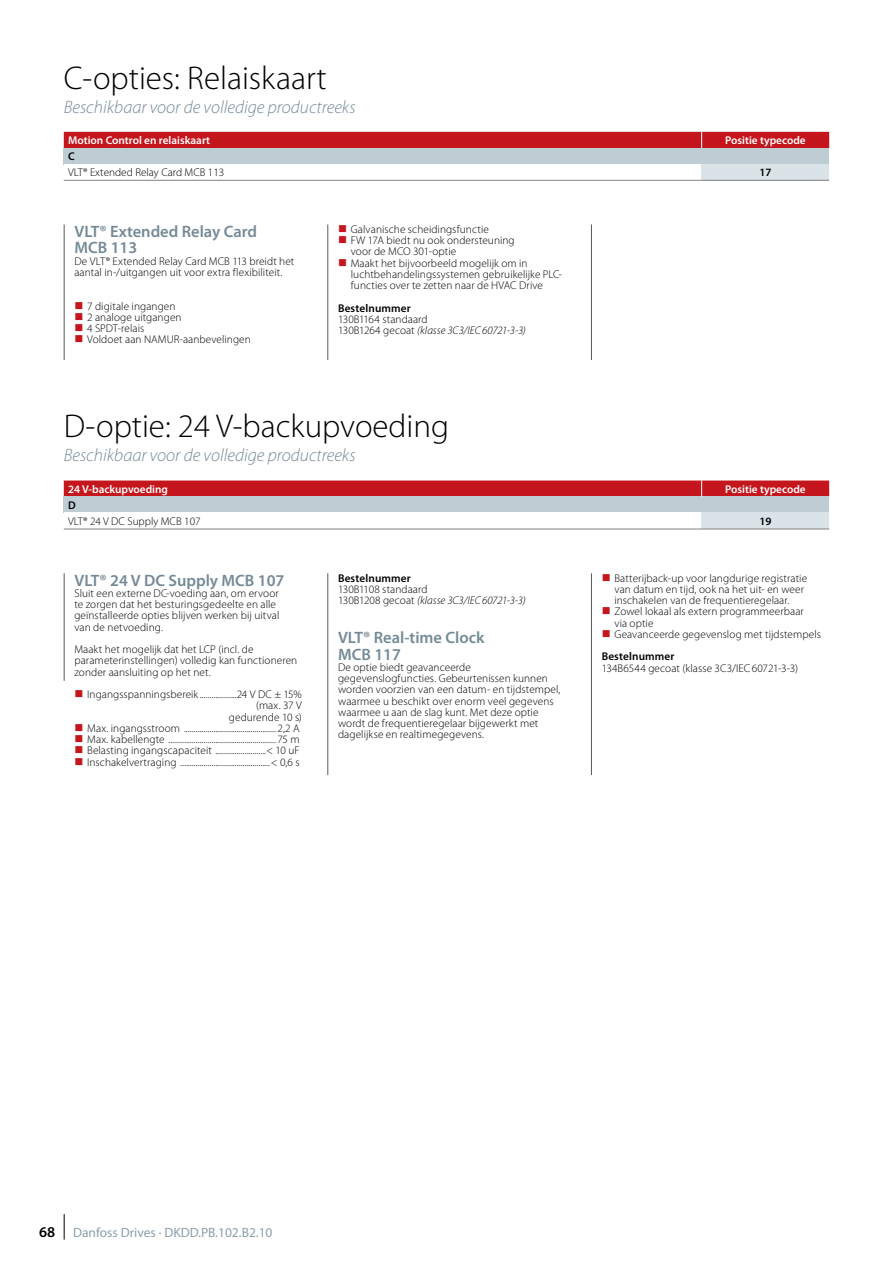
<style>
.page{position:relative;width:893px;height:1263px;background:#fff}
.page>*{position:absolute;margin:0;border:0;box-sizing:border-box;transform-origin:0 0}
.t1{font:300 33px "Myriad Pro";color:#000}
.t2{font:italic 300 18px "Myriad Pro";color:#748a96}
.t3{font:600 16.5px/16.5px "Myriad Pro";color:#748a96}
.t4{font:13.5px "Myriad Pro";color:#8b9faa}
.t5{font:300 11.25px/11.2px "Myriad Pro";letter-spacing:.005em;color:#000}
.t6{font:600 11.25px "Myriad Pro";color:#fff}
.t7{font:600 11.25px "Myriad Pro";letter-spacing:.01em;color:#000}
.s1{font-style:italic}
.s2{font-weight:600;font-size:15px;color:#000}
</style>
<div class="page">
<div style="left:64px;top:148px;width:765px;height:16px;background:#beccd3"></div>
<div style="left:702px;top:164px;width:127px;height:16px;background:#dae3e8"></div>
<div style="left:64px;top:132px;width:765px;height:16px;background:#c4161c"></div>
<hr style="left:702px;top:180px;width:127px;height:1px;background:#808285">
<hr style="left:64px;top:180px;width:638px;height:1px;background:#808285">
<div style="left:64px;top:497px;width:765px;height:16px;background:#beccd3"></div>
<div style="left:702px;top:513px;width:127px;height:16px;background:#dae3e8"></div>
<svg style="left:64px;top:480px;width:765px;height:17px;background:#c5282d"></svg>
<hr style="left:702px;top:529px;width:127px;height:1px;background:#808285">
<hr style="left:64px;top:529px;width:638px;height:1px;background:#808285">
<hr style="left:327px;top:225px;width:1px;height:135px;background:#58595b">
<hr style="left:327px;top:573px;width:1px;height:202px;background:#58595b">
<hr style="left:64px;top:225px;width:1px;height:135px;background:#58595b">
<hr style="left:64px;top:573px;width:1px;height:108px;background:#58595b">
<hr style="left:591px;top:225px;width:1px;height:135px;background:#58595b">
<hr style="left:591px;top:573px;width:1px;height:202px;background:#58595b">
<svg style="left:64px;top:1214px;width:1px;height:25px"></svg>
<h1 class="t1" style="left:64px;top:59px;width:265px">C-opties: Relaiskaart</h1>
<h2 class="t2" style="left:64px;top:97px;width:293px">Beschikbaar voor de volledige productreeks</h2>
<p class="t6" style="left:68px;top:134px;width:144px">Motion Control en relaiskaart</p>
<p class="t6" style="left:725px;top:134px;width:82px">Positie typecode</p>
<p class="t7" style="left:68px;top:150px;width:8px">C</p>
<p class="t5" style="left:68px;top:167px;width:158px">VLT® Extended Relay Card MCB 113</p>
<p class="t7" style="left:759px;top:166px;width:14px">17</p>
<h3 class="t3" style="left:74px;top:223px;width:184px">VLT® Extended Relay Card<br>MCB 113</h3>
<p class="t5" style="left:74px;top:255px;width:222px">De VLT® Extended Relay Card MCB 113 breidt het aantal in-/uitgangen uit voor extra flexibiliteit.</p>
<p class="t5" style="left:87px;top:300px;width:165px">7 digitale ingangen<br>2 analoge uitgangen<br>4 SPDT-relais<br>Voldoet aan NAMUR-aanbevelingen</p>
<p class="t5" style="left:351px;top:224px;width:213px">Galvanische scheidingsfunctie<br>FW 17A biedt nu ook ondersteuning<br>voor de MCO 301-optie<br>Maakt het bijvoorbeeld mogelijk om in luchtbehandelingssystemen gebruikelijke PLC&shy;functies over te zetten naar de HVAC Drive</p>
<p class="t7" style="left:338px;top:302px;width:74px">Bestelnummer</p>
<p class="t5" style="left:338px;top:314px;width:189px">130B1164 standaard<br>130B1264 gecoat <span class="s1">(klasse 3C3/IEC60721-3-3)</span></p>
<h1 class="t1" style="left:64px;top:408px;width:387px">D-optie: 24 V-backupvoeding</h1>
<h2 class="t2" style="left:64px;top:446px;width:293px">Beschikbaar voor de volledige productreeks</h2>
<p class="t6" style="left:68px;top:483px;width:102px">24 V-backupvoeding</p>
<p class="t6" style="left:725px;top:483px;width:82px">Positie typecode</p>
<p class="t7" style="left:68px;top:499px;width:9px">D</p>
<p class="t5" style="left:68px;top:516px;width:134px">VLT® 24 V DC Supply MCB 107</p>
<p class="t7" style="left:759px;top:515px;width:14px">19</p>
<h3 class="t3" style="left:74px;top:572px;width:211px">VLT® 24 V DC Supply MCB 107</h3>
<p class="t5" style="left:74px;top:588px;width:207px">Sluit een externe DC-voeding aan, om ervoor te zorgen dat het besturingsgedeelte en alle geïnstalleerde opties blijven werken bij uitval van de netvoeding.</p>
<p class="t5" style="left:74px;top:644px;width:224px">Maakt het mogelijk dat het LCP (incl. de parameterinstellingen) volledig kan functioneren zonder aansluiting op het net.</p>
<p class="t5" style="left:87px;top:689px;width:216px;text-align:right">Ingangsspanningsbereik ...................24 V DC ± 15% (max. 37 V<br>gedurende 10 s)<br>Max. ingangsstroom ............................................... 2,2 A Max. kabellengte .......................................................75 m Belasting ingangscapaciteit ..........................&lt; 10 uF Inschakelvertraging ..............................................&lt; 0,6 s</p>
<p class="t7" style="left:338px;top:572px;width:74px">Bestelnummer</p>
<p class="t5" style="left:338px;top:584px;width:189px">130B1108 standaard<br>130B1208 gecoat <span class="s1">(klasse 3C3/IEC60721-3-3)</span></p>
<h3 class="t3" style="left:338px;top:630px;width:148px">VLT® Real-time Clock<br>MCB 117</h3>
<p class="t5" style="left:338px;top:662px;width:224px">De optie biedt geavanceerde gegevenslogfuncties. Gebeurtenissen kunnen worden voorzien van een datum- en tijdstempel, waarmee u beschikt over enorm veel gegevens waarmee u aan de slag kunt. Met deze optie wordt de frequentieregelaar bijgewerkt met dagelijkse en realtimegegevens.</p>
<p class="t5" style="left:614px;top:572px;width:208px">Batterijback-up voor langdurige registratie van datum en tijd, ook na het uit- en weer inschakelen van de frequentieregelaar.<br>Zowel lokaal als extern programmeerbaar<br>via optie<br>Geavanceerde gegevenslog met tijdstempels</p>
<p class="t7" style="left:602px;top:650px;width:74px">Bestelnummer</p>
<p class="t5" style="left:602px;top:662px;width:198px">134B6544 gecoat (klasse 3C3/IEC60721-3-3)</p>
<p class="t4" style="left:39px;top:1225px;width:235px"><span class="s2">68</span> Danfoss Drives · DKDD.PB.102.B2.10</p>
</div>
